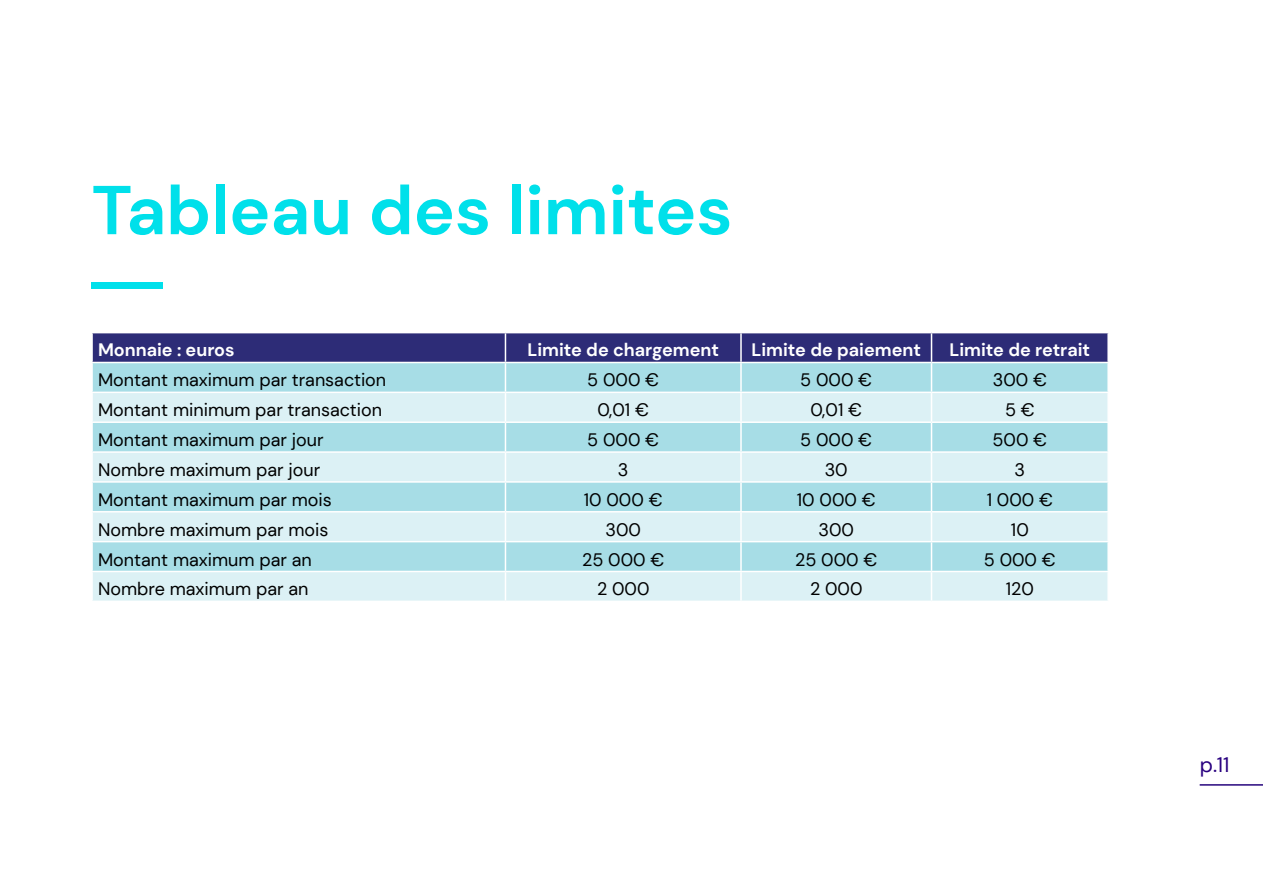
<style>
.page{position:relative;width:1263px;height:893px;background:#fff}
.page>*{position:absolute;margin:0;border:0;box-sizing:border-box;transform-origin:0 0}
.t1{font:700 69px "DM Sans";color:#00e0ea}
.t2{font:21px "DM Sans";color:#290180}
.t3{font:18px "DM Sans";color:#000}
.t4{font:700 18px "DM Sans";color:#fff}
</style>
<div class="page">
<hr style="left:1200px;top:784px;width:63px;height:2px;background:#26057d">
<div style="left:91px;top:282px;width:72px;height:6px;background:#00e0eb"></div>
<svg style="left:92px;top:333px;width:1016px;height:268px;background:#b5d4e1"></svg>
<hr style="left:1107px;top:542px;width:2px;height:29px;background:#fff">
<p class="t1" style="left:92px;top:167px;width:642px">Tableau des limites</p>
<p class="t4" style="left:98px;top:339px;width:138px">Monnaie : euros</p>
<p class="t4" style="left:527px;top:339px;width:193px">Limite de chargement</p>
<p class="t4" style="left:751px;top:339px;width:171px">Limite de paiement</p>
<p class="t4" style="left:949px;top:339px;width:142px">Limite de retrait</p>
<p class="t3" style="left:98px;top:369px;width:290px">Montant maximum par transaction</p>
<p class="t3" style="left:587px;top:369px;width:73px">5 000 €</p>
<p class="t3" style="left:800px;top:369px;width:73px">5 000 €</p>
<p class="t3" style="left:993px;top:369px;width:56px">300 €</p>
<p class="t3" style="left:98px;top:399px;width:286px">Montant minimum par transaction</p>
<p class="t3" style="left:597px;top:399px;width:53px">0,01 €</p>
<p class="t3" style="left:810px;top:399px;width:53px">0,01 €</p>
<p class="t3" style="left:1005px;top:399px;width:31px">5 €</p>
<p class="t3" style="left:98px;top:429px;width:227px">Montant maximum par jour</p>
<p class="t3" style="left:587px;top:429px;width:73px">5 000 €</p>
<p class="t3" style="left:800px;top:429px;width:73px">5 000 €</p>
<p class="t3" style="left:992px;top:429px;width:56px">500 €</p>
<p class="t3" style="left:98px;top:458px;width:224px">Nombre maximum par jour</p>
<p class="t3" style="left:618px;top:458px;width:12px">3</p>
<p class="t3" style="left:825px;top:458px;width:25px">30</p>
<p class="t3" style="left:1014px;top:458px;width:12px">3</p>
<p class="t3" style="left:98px;top:488px;width:235px">Montant maximum par mois</p>
<p class="t3" style="left:584px;top:488px;width:80px">10 000 €</p>
<p class="t3" style="left:797px;top:488px;width:80px">10 000 €</p>
<p class="t3" style="left:987px;top:488px;width:68px">1 000 €</p>
<p class="t3" style="left:98px;top:518px;width:232px">Nombre maximum par mois</p>
<p class="t3" style="left:605px;top:518px;width:37px">300</p>
<p class="t3" style="left:818px;top:518px;width:37px">300</p>
<p class="t3" style="left:1011px;top:518px;width:19px">10</p>
<p class="t3" style="left:98px;top:548px;width:215px">Montant maximum par an</p>
<p class="t3" style="left:582px;top:548px;width:84px">25 000 €</p>
<p class="t3" style="left:795px;top:548px;width:84px">25 000 €</p>
<p class="t3" style="left:984px;top:548px;width:73px">5 000 €</p>
<p class="t3" style="left:98px;top:578px;width:212px">Nombre maximum par an</p>
<p class="t3" style="left:597px;top:578px;width:54px">2 000</p>
<p class="t3" style="left:810px;top:578px;width:54px">2 000</p>
<p class="t3" style="left:1006px;top:578px;width:30px">120</p>
<p class="t2" style="left:1200px;top:752px;width:31px">p.11</p>
</div>
